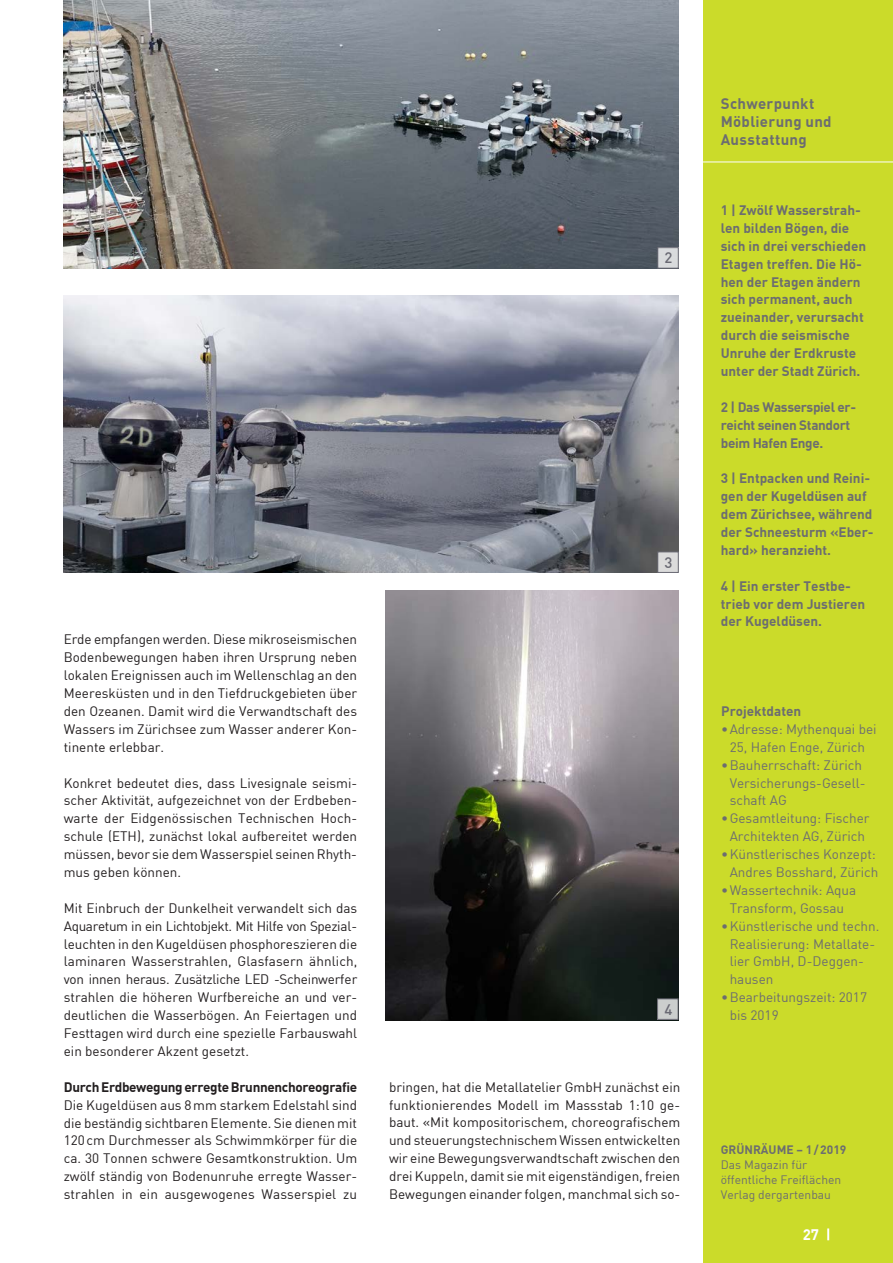
<style>
.page{position:relative;width:893px;height:1263px;background:#fff}
.page>*{position:absolute;margin:0;border:0;box-sizing:border-box;transform-origin:0 0}
.t1{font:700 15px/18px "DIN Offc Pro";letter-spacing:.02em;color:#6c6d70}
.t2{font:500 15px "DIN Offc Pro";color:#696973}
.t3{font:700 15px "DIN Offc Pro";color:#fff}
.t4{font:13.5px/17.9px "DIN Offc Pro";color:#231f20;text-align:justify}
.t5{font:700 13.5px/17.9px "DIN Offc Pro";color:#6c6d70}
.t6{font:13.5px/17.9px "DIN Offc Pro";color:#6c6d70;text-align:center}
.t7{font:700 13.5px/17.9px "DIN Offc Pro";letter-spacing:-.025em;color:#6c6d70}
.t8{font:700 13.5px "DIN Offc Pro";letter-spacing:-.025em;color:#231f20}
.t9{font:12px/15px "DIN Offc Pro";color:#6c6d70}
.t10{font:700 12px "DIN Offc Pro";color:#6c6d70}
</style>
<div class="page">
<div style="left:704px;top:0;width:189px;height:1263px;background:#cbdb2a"></div>
<svg style="left:827px;top:1228px;width:2px;height:12px"></svg>
<hr style="left:696px;top:162px;width:197px;height:1px;background:#fff">
<img style="left:64px;top:296px;width:615px;height:277px">
<img style="left:64px;top:0;width:615px;height:269px">
<img style="left:385px;top:591px;width:294px;height:429px">
<div style="left:658px;top:248px;width:20px;height:20px;background:#d9dbdc"></div>
<div style="left:657px;top:247px;width:22px;height:22px;border:1px solid #696973"></div>
<div style="left:658px;top:552px;width:20px;height:20px;background:#dbdbdb"></div>
<div style="left:657px;top:551px;width:22px;height:22px;border:1px solid #696973"></div>
<div style="left:658px;top:999px;width:20px;height:20px;background:#cbcecd"></div>
<div style="left:657px;top:998px;width:21px;height:22px;border:1px solid #696973"></div>
<p class="t2" style="left:664px;top:246px;width:9px">2</p>
<p class="t4" style="left:64px;top:629px;width:295px">Erde empfangen werden. Diese mikroseismischen Bodenbewegungen haben ihren Ursprung neben lokalen Ereignissen auch im Wellenschlag an den Meeresküsten und in den Tiefdruckgebieten über den Ozeanen. Damit wird die Verwandtschaft des Wassers im Zürichsee zum Wasser anderer Kon&shy;tinente erlebbar.</p>
<p class="t4" style="left:64px;top:772px;width:295px">Konkret bedeutet dies, dass Livesignale seismi&shy;scher Aktivität, aufgezeichnet von der Erdbeben&shy;warte der Eidgenössischen Technischen Hoch&shy;schule (ETH), zunächst lokal aufbereitet werden müssen, bevor sie dem Wasserspiel seinen Rhyth&shy;mus geben können.</p>
<p class="t4" style="left:64px;top:898px;width:295px">Mit Einbruch der Dunkelheit verwandelt sich das Aquaretum in ein Lichtobjekt. Mit Hilfe von Spezial&shy;leuchten in den Kugeldüsen phosphoreszieren die laminaren Wasserstrahlen, Glasfasern ähnlich, von innen heraus. Zusätzliche LED -Scheinwerfer strahlen die höheren Wurfbereiche an und ver&shy;deutlichen die Wasserbögen. An Feiertagen und Festtagen wird durch eine spezielle Farbauswahl ein besonderer Akzent gesetzt.</p>
<p class="t8" style="left:64px;top:1075px;width:295px">Durch Erdbewegung erregte Brunnenchoreografie</p>
<p class="t4" style="left:64px;top:1094px;width:295px">Die Kugeldüsen aus 8mm starkem Edelstahl sind die beständig sichtbaren Elemente. Sie dienen mit 120cm Durchmesser als Schwimmkörper für die ca. 30 Tonnen schwere Gesamtkonstruktion. Um zwölf ständig von Bodenunruhe erregte Wasser&shy;strahlen in ein ausgewogenes Wasserspiel zu</p>
<p class="t2" style="left:664px;top:550px;width:9px">3</p>
<p class="t2" style="left:664px;top:997px;width:9px">4</p>
<p class="t4" style="left:389px;top:1076px;width:293px">bringen, hat die Metallatelier GmbH zunächst ein funktionierendes Modell im Massstab 1:10 ge&shy;baut. «Mit kompositorischem, choreografischem und steuerungstechnischem Wissen entwickelten wir eine Bewegungsverwandtschaft zwischen den drei Kuppeln, damit sie mit eigenständigen, freien Bewegungen einander folgen, manchmal sich so-</p>
<p class="t1" style="left:721px;top:93px;width:112px">Schwerpunkt<br>Möblierung und<br>Ausstattung</p>
<p class="t5" style="left:721px;top:199px;width:147px">1 | Zwölf Wasserstrah&shy;len bilden Bögen, die sich in drei verschieden<br>Etagen treffen. Die Hö&shy;hen der Etagen ändern sich permanent, auch zueinander, verursacht durch die seismische<br>Unruhe der Erdkruste unter der Stadt Zürich.</p>
<p class="t7" style="left:721px;top:396px;width:137px">2 | Das Wasserspiel er&shy;reicht seinen Standort beim Hafen Enge.</p>
<p class="t5" style="left:721px;top:468px;width:154px">3 | Entpacken und Reini&shy;gen der Kugeldüsen auf dem Zürichsee, während der Schneesturm «Eber&shy;hard» heranzieht.</p>
<p class="t5" style="left:721px;top:575px;width:146px">4 | Ein erster Testbe&shy;trieb vor dem Justieren der Kugeldüsen.</p>
<p class="t5" style="left:721px;top:700px;width:82px">Projektdaten</p>
<p class="t6" style="left:721px;top:719px;width:157px">•Adresse: Mythenquai bei<br>25, Hafen Enge, Zürich</p>
<p class="t6" style="left:730px;top:754px;width:137px;text-align:left;text-indent:-9px">•Bauherrschaft: Zürich<br>Versicherungs-Gesell&shy;schaft AG</p>
<p class="t6" style="left:721px;top:808px;width:150px">•Gesamtleitung: Fischer<br>Architekten AG, Zürich</p>
<p class="t6" style="left:721px;top:844px;width:159px;text-align:right">•Künstlerisches Konzept:<br>Andres Bosshard, Zürich</p>
<p class="t6" style="left:721px;top:880px;width:137px">•Wassertechnik: Aqua<br>Transform, Gossau</p>
<p class="t6" style="left:730px;top:915px;width:151px;text-align:left;text-indent:-9px">•Künstlerische und techn.<br>Realisierung: Metallate&shy;lier GmbH, D-Deggen&shy;hausen</p>
<p class="t6" style="left:730px;top:987px;width:139px;text-align:left;text-indent:-9px">•Bearbeitungszeit: 2017 bis 2019</p>
<p class="t10" style="left:721px;top:1139px;width:127px">GRÜNRÄUME – 1/2019</p>
<p class="t9" style="left:721px;top:1156px;width:122px">Das Magazin für öffentliche Freiflächen<br>Verlag dergartenbau</p>
<p class="t3" style="left:803px;top:1222px;width:18px">27</p>
</div>
